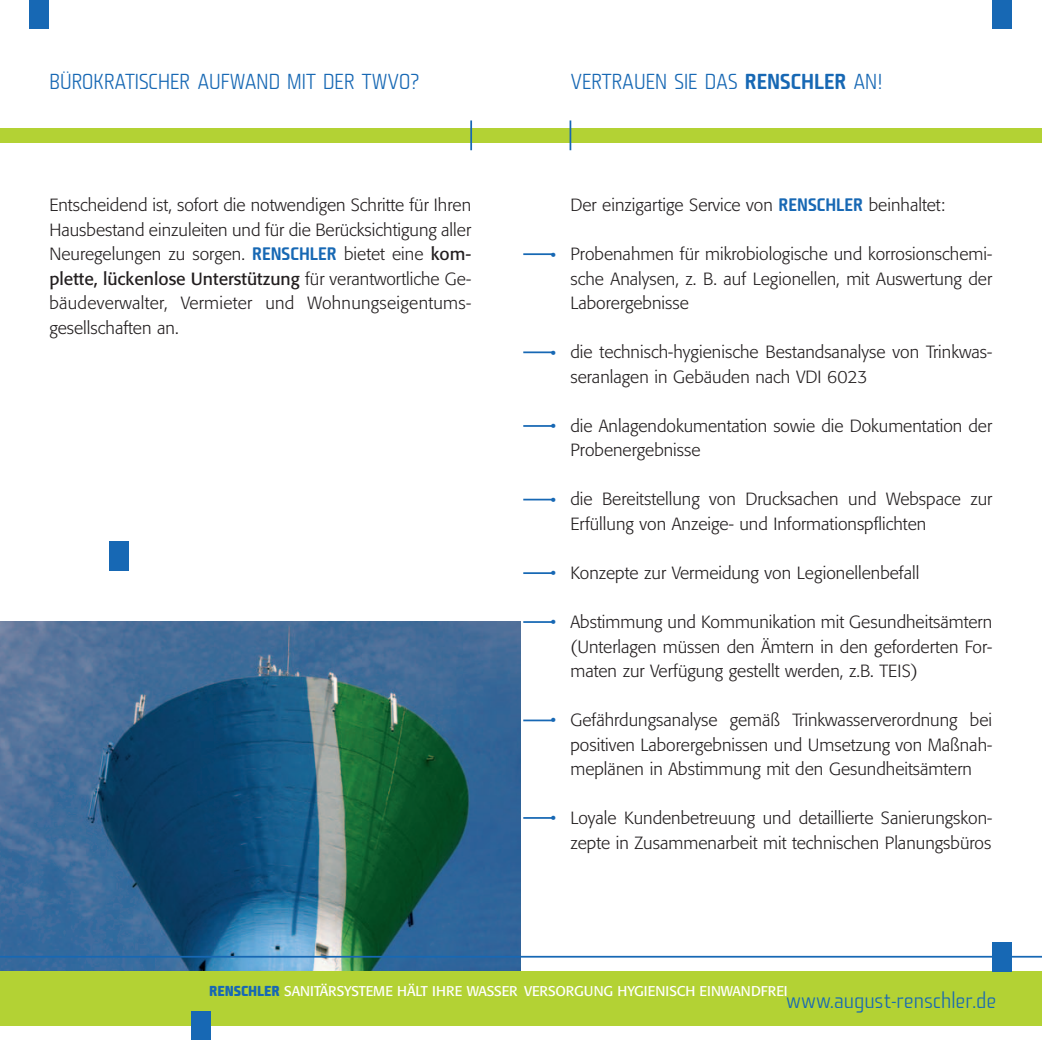
<style>
.page{position:relative;width:1042px;height:1040px;background:#fff}
.page>*{position:absolute;margin:0;border:0;box-sizing:border-box;transform-origin:0 0}
.t1{font:21px "Fishmonger ML";color:#1768b4}
.t2{font:300 17.5px/24.5px "Formata";color:#231f20;text-align:justify}
.t3{font:300 17.5px "Formata";color:#1768b4}
.t4{font:14px "Formata";letter-spacing:-.005em;color:#fff}
.s1{font-family:"Fishmonger MS"}
.s2{font-family:"Fishmonger MS";font-weight:400;color:#1768b4}
.s3{font-weight:400}
.s4{font-family:"Fishmonger MB";color:#1768b4}
</style>
<div class="page">
<img style="left:0;top:621px;width:521px;height:350px">
<div style="left:30px;top:0;width:19px;height:29px;background:#1768b4"></div>
<div style="left:992px;top:0;width:20px;height:29px;background:#1768b4"></div>
<div style="left:0;top:971px;width:1041px;height:55px;background:#b3d234"></div>
<hr style="left:0;top:955px;width:1041px;height:2px;background:#1768b4">
<div style="left:0;top:128px;width:1041px;height:15px;background:#b3d234"></div>
<div style="left:992px;top:941px;width:20px;height:30px;background:#1768b4"></div>
<hr style="left:569px;top:120px;width:2px;height:30px;background:#1768b4">
<hr style="left:470px;top:120px;width:2px;height:30px;background:#1768b4">
<hr style="left:523px;top:253px;width:30px;height:2px;background:#1768b4">
<hr style="left:523px;top:351px;width:30px;height:2px;background:#1768b4">
<hr style="left:523px;top:425px;width:30px;height:2px;background:#1768b4">
<hr style="left:523px;top:498px;width:30px;height:2px;background:#1768b4">
<hr style="left:523px;top:572px;width:30px;height:2px;background:#1768b4">
<hr style="left:523px;top:621px;width:30px;height:2px;background:#1768b4">
<hr style="left:523px;top:719px;width:30px;height:2px;background:#1768b4">
<hr style="left:523px;top:817px;width:30px;height:1px;background:#1768b4">
<div style="left:109px;top:541px;width:20px;height:30px;background:#1768b4"></div>
<div style="left:191px;top:1011px;width:20px;height:29px;background:#1768b4"></div>
<p class="t1" style="left:49px;top:68px;width:372px">BÜROKRATISCHER AUFWAND MIT DER TWVO?</p>
<p class="t1" style="left:570px;top:68px;width:314px">VERTRAUEN SIE DAS <span class="s1">RENSCHLER</span> AN!</p>
<p class="t2" style="left:49px;top:193px;width:423px">Entscheidend ist, sofort die notwendigen Schritte für Ihren Hausbestand einzuleiten und für die Berücksichtigung aller Neuregelungen zu sorgen. <span class="s2">RENSCHLER</span> bietet eine <span class="s3">kom&shy;plette, lückenlose Unterstützung</span> für verantwortliche Ge&shy;bäudeverwalter, Vermieter und Wohnungseigentums&shy;gesellschaften an.</p>
<p class="t3" style="left:550px;top:244px;width:7px">•</p>
<p class="t3" style="left:550px;top:342px;width:7px">•</p>
<p class="t3" style="left:550px;top:416px;width:7px">•</p>
<p class="t3" style="left:550px;top:489px;width:7px">•</p>
<p class="t3" style="left:550px;top:563px;width:7px">•</p>
<p class="t3" style="left:550px;top:612px;width:7px">•</p>
<p class="t3" style="left:550px;top:710px;width:7px">•</p>
<p class="t3" style="left:550px;top:808px;width:7px">•</p>
<p class="t2" style="left:570px;top:193px;width:376px">Der einzigartige Service von <span class="s2">RENSCHLER</span> beinhaltet:</p>
<p class="t2" style="left:570px;top:242px;width:423px">Probenahmen für mikrobiologische und korrosionschemi&shy;sche Analysen, z. B. auf Legionellen, mit Auswertung der Laborergebnisse</p>
<p class="t2" style="left:570px;top:340px;width:423px">die technisch-hygienische Bestandsanalyse von Trinkwas&shy;seranlagen in Gebäuden nach VDI 6023</p>
<p class="t2" style="left:570px;top:413px;width:423px">die Anlagendokumentation sowie die Dokumentation der<br>Probenergebnisse</p>
<p class="t2" style="left:570px;top:487px;width:423px">die Bereitstellung von Drucksachen und Webspace zur<br>Erfüllung von Anzeige- und Informationspflichten</p>
<p class="t2" style="left:570px;top:560px;width:350px">Konzepte zur Vermeidung von Legionellenbefall</p>
<p class="t2" style="left:570px;top:609px;width:423px">Abstimmung und Kommunikation mit Gesundheitsämtern (Unterlagen müssen den Ämtern in den geforderten For&shy;maten zur Verfügung gestellt werden, z.B. TEIS)</p>
<p class="t2" style="left:570px;top:707px;width:423px">Gefährdungsanalyse gemäß Trinkwasserverordnung bei positiven Laborergebnissen und Umsetzung von Maßnah&shy;meplänen in Abstimmung mit den Gesundheitsämtern</p>
<p class="t2" style="left:570px;top:805px;width:423px">Loyale Kundenbetreuung und detaillierte Sanierungskon&shy;zepte in Zusammenarbeit mit technischen Planungsbüros</p>
<p class="t4" style="left:209px;top:982px;width:580px"><span class="s4">RENSCHLER</span> SANITÄRSYSTEME HÄLT IHRE WASSER VERSORGUNG HYGIENISCH EINWANDFREI</p>
<p class="t1" style="left:786px;top:987px;width:212px">www.august-renschler.de</p>
</div>
